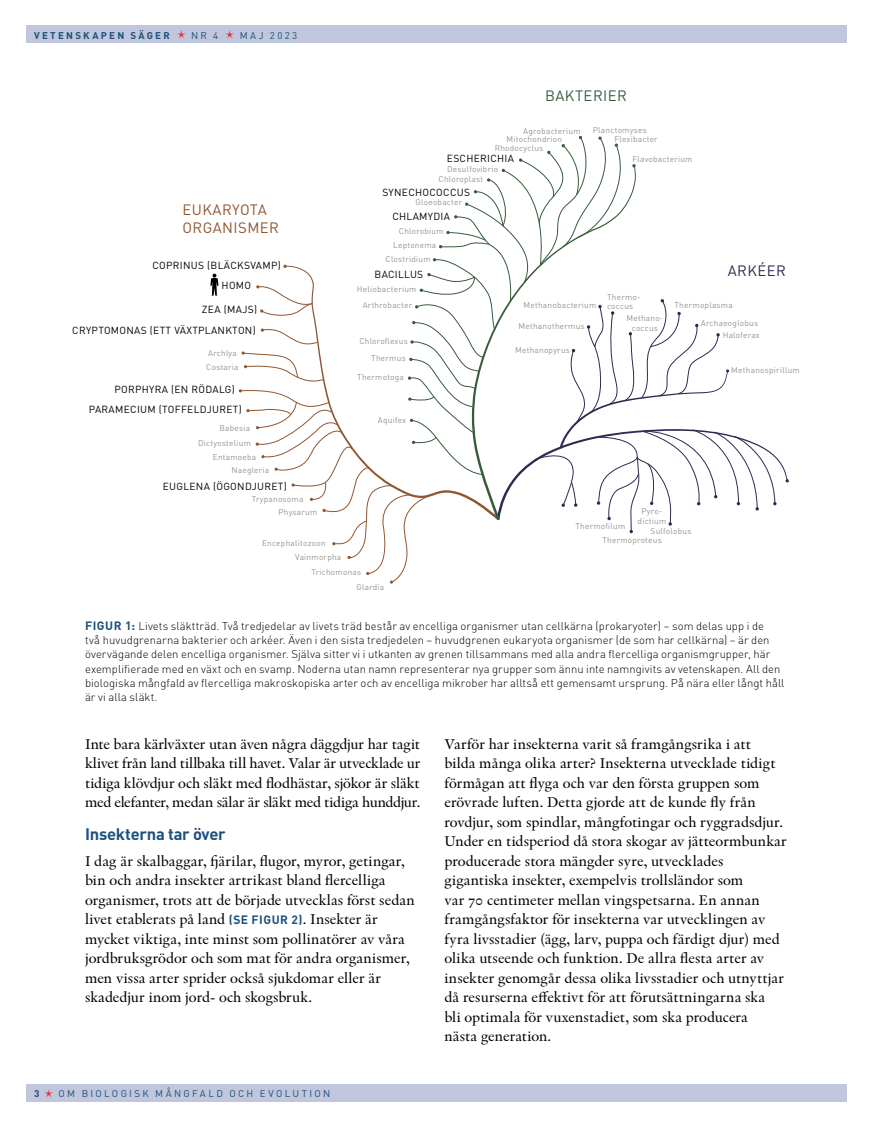
<style>
.page{position:relative;width:872px;height:1127px;background:#fff}
.page>*{position:absolute;margin:0;border:0;box-sizing:border-box;transform-origin:0 0}
.t1{font:700 16.5px "DIN Pro";letter-spacing:-.02em;color:#1e507e}
.t2{font:14.85px/17.9px "DIN Pro";letter-spacing:.03em;color:#8f5731}
.t3{font:14.85px "DIN Pro";letter-spacing:.03em;color:#385b3b}
.t4{font:14.85px "DIN Pro";color:#2c2b51}
.Brödtext{font:14.7px/19.5px "Indigo Antiqua 2";color:#000}
.Figur{font:300 11.25px/14.2px "DIN Pro";letter-spacing:.005em;color:#000}
.t5{font:10.2px/20.7px "DIN Pro";letter-spacing:.03em;color:#000}
.t6{font:9.75px "DIN Pro";letter-spacing:.235em;color:#1e507e}
.t7{font:700 9.75px "DIN Pro";letter-spacing:.23em;color:#1e507e}
.t8{font:8.25px/9.9px "DIN Pro";letter-spacing:.03em;color:#959490}
.s1{font-weight:700;font-size:12px;color:#1e507e}
.s2{font-family:"DIN Pro";font-weight:700;font-size:12px;color:#1e507e}
</style>
<div class="page">
<div style="left:26px;top:1084px;width:820px;height:17px;background:#c0c6db"></div>
<div style="left:26px;top:26px;width:820px;height:17px;background:#c0c6db"></div>
<svg style="left:239px;top:136px;width:550px;height:448px"></svg>
<svg style="left:210px;top:274px;width:8px;height:22px"></svg>
<p class="t7" style="left:34px;top:28px;width:137px">VETENSKAPEN SÄGER</p>
<p class="t6" style="left:191px;top:28px;width:29px">NR 4</p>
<p class="t6" style="left:240px;top:28px;width:59px">MAJ 2023</p>
<p class="t2" style="left:182px;top:200px;width:98px">EUKARYOTA<br>ORGANISMER</p>
<p class="t3" style="left:545px;top:85px;width:83px">BAKTERIER</p>
<p class="t8" style="left:523px;top:125px;width:59px">Agrobacterium</p>
<p class="t8" style="left:593px;top:125px;width:55px">Planctomyses</p>
<p class="t8" style="left:506px;top:134px;width:57px">Mitochondrion</p>
<p class="t8" style="left:614px;top:133px;width:45px">Flexibacter</p>
<p class="t8" style="left:495px;top:143px;width:50px">Rhodocyclus</p>
<p class="t5" style="left:447px;top:148px;width:69px">ESCHERICHIA</p>
<p class="t8" style="left:447px;top:164px;width:52px">Desulfovibrio</p>
<p class="t8" style="left:438px;top:173px;width:46px">Chloroplast</p>
<p class="t5" style="left:382px;top:181px;width:89px">SYNECHOCOCCUS</p>
<p class="t8" style="left:415px;top:197px;width:48px">Gloeobacter</p>
<p class="t5" style="left:392px;top:205px;width:59px">CHLAMYDIA</p>
<p class="t8" style="left:399px;top:226px;width:46px">Chlorobium</p>
<p class="t8" style="left:393px;top:240px;width:45px">Leptonema</p>
<p class="t8" style="left:632px;top:153px;width:62px">Flavobacterium</p>
<p class="t8" style="left:385px;top:254px;width:47px">Clostridium</p>
<p class="t5" style="left:222px;top:254px;width:61px;text-indent:-69px">COPRINUS (BLÄCKSVAMP)<br>HOMO</p>
<p class="t5" style="left:72px;top:298px;width:186px;text-align:right">ZEA (MAJS)<br>CRYPTOMONAS (ETT VÄXTPLANKTON)</p>
<p class="t8" style="left:206px;top:346px;width:34px;line-height:14px">Archlya<br>Costaria</p>
<p class="t5" style="left:89px;top:379px;width:154px;text-indent:26px">PORPHYRA (EN RÖDALG)<br>PARAMECIUM (TOFFELDJURET)</p>
<p class="t8" style="left:198px;top:420px;width:54px;line-height:15px;text-align:right">Babesia<br>Dictyostelium</p>
<p class="t8" style="left:232px;top:450px;width:39px;line-height:12.9px;text-indent:-19px">Entamoeba<br>Naegleria</p>
<p class="t5" style="left:163px;top:475px;width:125px">EUGLENA (ÖGONDJURET)</p>
<p class="t8" style="left:278px;top:493px;width:41px;line-height:12.5px;text-indent:-27px">Trypanosoma<br>Physarum</p>
<p class="t8" style="left:262px;top:537px;width:65px">Encephalitozoon</p>
<p class="t8" style="left:295px;top:552px;width:48px">Vainmorpha</p>
<p class="t8" style="left:311px;top:567px;width:51px">Trichomonas</p>
<p class="t8" style="left:356px;top:582px;width:29px">Glardia</p>
<p class="t5" style="left:374px;top:263px;width:50px">BACILLUS</p>
<p class="t8" style="left:357px;top:283px;width:61px">Heliobacterium</p>
<p class="t8" style="left:363px;top:300px;width:51px">Arthrobacter</p>
<p class="t8" style="left:359px;top:335px;width:50px">Chloroflexus</p>
<p class="t8" style="left:371px;top:353px;width:36px">Thermus</p>
<p class="t8" style="left:357px;top:372px;width:48px">Thermotoga</p>
<p class="t8" style="left:378px;top:414px;width:30px">Aquifex</p>
<p class="t4" style="left:728px;top:260px;width:60px">ARKÉER</p>
<p class="t8" style="left:607px;top:291px;width:35px">Thermo&shy;coccus</p>
<p class="t8" style="left:523px;top:300px;width:74px">Methanobacterium</p>
<p class="t8" style="left:674px;top:300px;width:60px">Thermoplasma</p>
<p class="t8" style="left:518px;top:321px;width:68px">Methanothermus</p>
<p class="t8" style="left:515px;top:344px;width:56px">Methanopyrus</p>
<p class="t8" style="left:626px;top:312px;width:39px;text-align:center">Methano&shy;coccus</p>
<p class="t8" style="left:701px;top:317px;width:61px;line-height:11.6px;text-align:right">Archaeoglobus<br>Haloferax</p>
<p class="t8" style="left:731px;top:365px;width:70px">Methanospirillum</p>
<p class="t8" style="left:637px;top:505px;width:30px;text-align:center">Pyro&shy;dictium</p>
<p class="t8" style="left:602px;top:518px;width:61px;line-height:14.9px;text-indent:-27px">Thermofilum<br>Thermoproteus</p>
<p class="t8" style="left:650px;top:525px;width:42px">Sulfolobus</p>
<p class="Figur" style="left:85px;top:618px;width:701px"><span class="s1">FIGUR 1:</span> Livets släktträd. Två tredjedelar av livets träd består av encelliga organismer utan cellkärna (prokaryoter) – som delas upp i de<br>två huvudgrenarna bakterier och arkéer. Även i den sista tredjedelen – huvudgrenen eukaryota organismer (de som har cellkärna) – är den övervägande delen encelliga organismer. Själva sitter vi i utkanten av grenen tillsammans med alla andra flercelliga organismgrupper, här exemplifierade med en växt och en svamp. Noderna utan namn representerar nya grupper som ännu inte namngivits av vetenskapen. All den biologiska mångfald av flercelliga makroskopiska arter och av encelliga mikrober har alltså ett gemensamt ursprung. På nära eller långt håll är vi alla släkt.</p>
<p class="Brödtext" style="left:85px;top:734px;width:337px;text-align:justify">Inte bara kärlväxter utan även några däggdjur har tagit klivet från land tillbaka till havet. Valar är utvecklade ur tidiga klövdjur och släkt med flodhästar, sjökor är släkt med elefanter, medan sälar är släkt med tidiga hunddjur.</p>
<h2 class="t1" style="left:85px;top:823px;width:142px">Insekterna tar över</h2>
<p class="Brödtext" style="left:85px;top:851px;width:331px">I dag är skalbaggar, fjärilar, flugor, myror, getingar, bin och andra insekter artrikast bland flercelliga organismer, trots att de började utvecklas först sedan livet etablerats på land <span class="s2">(SE FIGUR 2)</span>. Insekter är mycket viktiga, inte minst som pollinatörer av våra jordbruksgrödor och som mat för andra organismer, men vissa arter sprider också sjukdomar eller är skadedjur inom jord- och skogsbruk.</p>
<p class="t7" style="left:34px;top:1086px;width:7px">3</p>
<p class="t6" style="left:59px;top:1086px;width:273px">OM BIOLOGISK MÅNGFALD OCH EVOLUTION</p>
<p class="Brödtext" style="left:444px;top:734px;width:344px">Varför har insekterna varit så framgångsrika i att<br>bilda många olika arter? Insekterna utvecklade tidigt förmågan att flyga och var den första gruppen som erövrade luften. Detta gjorde att de kunde fly från rovdjur, som spindlar, mångfotingar och ryggradsdjur.<br>Under en tidsperiod då stora skogar av jätteormbunkar producerade stora mängder syre, utvecklades gigantiska insekter, exempelvis trollsländor som<br>var 70 centimeter mellan vingspetsarna. En annan framgångsfaktor för insekterna var utvecklingen av fyra livsstadier (ägg, larv, puppa och färdigt djur) med olika utseende och funktion. De allra flesta arter av insekter genomgår dessa olika livsstadier och utnyttjar då resurserna effektivt för att förutsättningarna ska<br>bli optimala för vuxenstadiet, som ska producera<br>nästa generation.</p>
</div>
